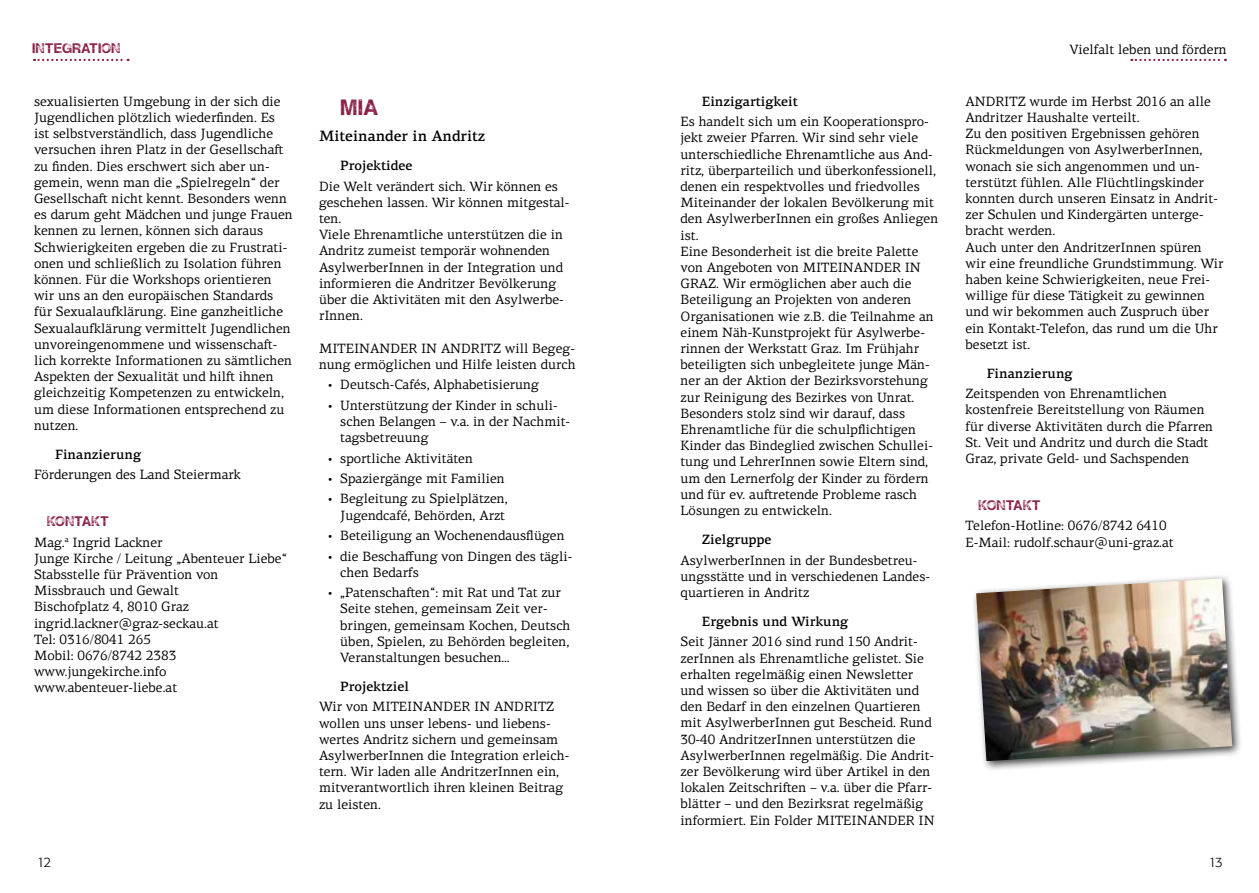
<style>
.page{position:relative;width:1259px;height:893px;background:#fff}
.page>*{position:absolute;margin:0;border:0;box-sizing:border-box;transform-origin:0 0}
.t1{font:24px "Tatatak Second Punch";color:#8a2149}
.t2{font:15px "Tatatak Second Punch";color:#8a2149}
.t3{font:500 15px "PF Centro Serif Pro";color:#000}
.t4{font:13.5px/16.2px "PF Centro Serif Pro";color:#000}
.t5{font:500 13.5px "PF Centro Serif Pro";color:#000}
.t6{font:300 13.5px "Formata BQ";color:#000}
</style>
<div class="page">
<svg style="left:34px;top:59px;width:95px;height:2px"></svg>
<svg style="left:1131px;top:59px;width:95px;height:2px"></svg>
<div style="left:971px;top:574px;width:272px;height:198px;background:#000;opacity:.75"></div>
<img style="left:976px;top:578px;width:256px;height:183px">
<p class="t2" style="left:32px;top:41px;width:90px">INTEGRATION</p>
<p class="t4" style="left:1069px;top:41px;width:159px">Vielfalt leben und fördern</p>
<p class="t4" style="left:34px;top:93px;width:260px">sexualisierten Umgebung in der sich die Jugendlichen plötzlich wiederfinden. Es ist selbstverständlich, dass Jugendliche versuchen ihren Platz in der Gesellschaft zu finden. Dies erschwert sich aber un&shy;gemein, wenn man die „Spielregeln“ der Gesellschaft nicht kennt. Besonders wenn es darum geht Mädchen und junge Frauen kennen zu lernen, können sich daraus Schwierigkeiten ergeben die zu Frustrati&shy;onen und schließlich zu Isolation führen können. Für die Workshops orientieren wir uns an den europäischen Standards für Sexualaufklärung. Eine ganzheitliche Sexualaufklärung vermittelt Jugendlichen unvoreingenommene und wissenschaft&shy;lich korrekte Informationen zu sämtlichen Aspekten der Sexualität und hilft ihnen gleichzeitig Kompetenzen zu entwickeln, um diese Informationen entsprechend zu nutzen.</p>
<p class="t5" style="left:55px;top:446px;width:87px">Finanzierung</p>
<p class="t4" style="left:34px;top:467px;width:208px">Förderungen des Land Steiermark</p>
<p class="t2" style="left:47px;top:514px;width:64px">KONTAKT</p>
<p class="t4" style="left:34px;top:534px;width:255px">Mag.<sup>a</sup> Ingrid Lackner<br>Junge Kirche / Leitung „Abenteuer Liebe“<br>Stabsstelle für Prävention von<br>Missbrauch und Gewalt<br>Bischofplatz 4, 8010 Graz ingrid.lackner@graz-seckau.at<br>Tel: 0316/8041 265<br>Mobil: 0676/8742 2383 www.jungekirche.info www.abenteuer-liebe.at</p>
<h1 class="t1" style="left:340px;top:95px;width:40px">MI A</h1>
<p class="t3" style="left:319px;top:127px;width:168px">Miteinander in Andritz</p>
<p class="t5" style="left:340px;top:157px;width:74px">Projektidee</p>
<p class="t4" style="left:319px;top:178px;width:252px">Die Welt verändert sich. Wir können es geschehen lassen. Wir können mitgestal&shy;ten.<br>Viele Ehrenamtliche unterstützen die in<br>Andritz zumeist temporär wohnenden<br>AsylwerberInnen in der Integration und informieren die Andritzer Bevölkerung über die Aktivitäten mit den Asylwerbe&shy;rInnen.</p>
<p class="t4" style="left:319px;top:340px;width:258px">MITEINANDER IN ANDRITZ will Begeg&shy;nung ermöglichen und Hilfe leisten durch</p>
<p class="t4" style="left:327px;top:377px;width:213px">• Deutsch-Cafés, Alphabetisierung</p>
<p class="t4" style="left:340px;top:397px;width:231px;text-indent:-13px">• Unterstützung der Kinder in schuli&shy;schen Belangen – v.a. in der Nachmit&shy;tagsbetreuung</p>
<p class="t4" style="left:327px;top:450px;width:147px">• sportliche Aktivitäten</p>
<p class="t4" style="left:327px;top:470px;width:179px">• Spaziergänge mit Familien</p>
<p class="t4" style="left:327px;top:491px;width:182px;text-align:right">• Begleitung zu Spielplätzen,<br>Jugendcafé, Behörden, Arzt</p>
<p class="t4" style="left:327px;top:527px;width:238px">• Beteiligung an Wochenendausflügen</p>
<p class="t4" style="left:340px;top:548px;width:233px;text-indent:-13px">• die Beschaffung von Dingen des tägli&shy;chen Bedarfs</p>
<p class="t4" style="left:340px;top:585px;width:232px;text-indent:-13px">• „Patenschaften“: mit Rat und Tat zur Seite stehen, gemeinsam Zeit ver&shy;bringen, gemeinsam Kochen, Deutsch üben, Spielen, zu Behörden begleiten, Veranstaltungen besuchen…</p>
<p class="t5" style="left:340px;top:678px;width:70px">Projektziel</p>
<p class="t4" style="left:319px;top:699px;width:252px">Wir von MITEINANDER IN ANDRITZ wollen uns unser lebens- und liebens&shy;wertes Andritz sichern und gemeinsam AsylwerberInnen die Integration erleich&shy;tern. Wir laden alle AndritzerInnen ein, mitverantwortlich ihren kleinen Beitrag zu leisten.</p>
<p class="t5" style="left:702px;top:93px;width:98px">Einzigartigkeit</p>
<p class="t4" style="left:680px;top:114px;width:259px">Es handelt sich um ein Kooperationspro&shy;jekt zweier Pfarren. Wir sind sehr viele unterschiedliche Ehrenamtliche aus And&shy;ritz, überparteilich und überkonfessionell, denen ein respektvolles und friedvolles Miteinander der lokalen Bevölkerung mit den AsylwerberInnen ein großes Anliegen ist.<br>Eine Besonderheit ist die breite Palette von Angeboten von MITEINANDER IN GRAZ. Wir ermöglichen aber auch die Beteiligung an Projekten von anderen Organisationen wie z.B. die Teilnahme an einem Näh-Kunstprojekt für Asylwerbe&shy;rinnen der Werkstatt Graz. Im Frühjahr beteiligten sich unbegleitete junge Män&shy;ner an der Aktion der Bezirksvorstehung zur Reinigung des Bezirkes von Unrat.<br>Besonders stolz sind wir darauf, dass Ehrenamtliche für die schulpflichtigen Kinder das Bindeglied zwischen Schullei&shy;tung und LehrerInnen sowie Eltern sind, um den Lernerfolg der Kinder zu fördern und für ev. auftretende Probleme rasch Lösungen zu entwickeln.</p>
<p class="t5" style="left:702px;top:531px;width:71px">Zielgruppe</p>
<p class="t4" style="left:680px;top:552px;width:251px">AsylwerberInnen in der Bundesbetreu&shy;ungsstätte und in verschiedenen Landes&shy;quartieren in Andritz</p>
<p class="t5" style="left:702px;top:613px;width:148px">Ergebnis und Wirkung</p>
<p class="t4" style="left:680px;top:634px;width:256px">Seit Jänner 2016 sind rund 150 Andrit&shy;zerInnen als Ehrenamtliche gelistet. Sie erhalten regelmäßig einen Newsletter und wissen so über die Aktivitäten und den Bedarf in den einzelnen Quartieren mit AsylwerberInnen gut Bescheid. Rund 30-40 AndritzerInnen unterstützen die AsylwerberInnen regelmäßig. Die Andrit&shy;zer Bevölkerung wird über Artikel in den lokalen Zeitschriften – v.a. über die Pfarr&shy;blätter – und den Bezirksrat regelmäßig informiert. Ein Folder MITEINANDER IN</p>
<p class="t4" style="left:965px;top:93px;width:260px">ANDRITZ wurde im Herbst 2016 an alle Andritzer Haushalte verteilt.<br>Zu den positiven Ergebnissen gehören Rückmeldungen von AsylwerberInnen, wonach sie sich angenommen und un&shy;terstützt fühlen. Alle Flüchtlingskinder konnten durch unseren Einsatz in Andrit&shy;zer Schulen und Kindergärten unterge&shy;bracht werden.<br>Auch unter den AndritzerInnen spüren wir eine freundliche Grundstimmung. Wir haben keine Schwierigkeiten, neue Frei&shy;willige für diese Tätigkeit zu gewinnen und wir bekommen auch Zuspruch über ein Kontakt-Telefon, das rund um die Uhr besetzt ist.</p>
<p class="t5" style="left:986px;top:365px;width:87px">Finanzierung</p>
<p class="t4" style="left:965px;top:386px;width:249px">Zeitspenden von Ehrenamtlichen kostenfreie Bereitstellung von Räumen für diverse Aktivitäten durch die Pfarren St. Veit und Andritz und durch die Stadt Graz, private Geld- und Sachspenden</p>
<p class="t2" style="left:978px;top:498px;width:64px">KONTAKT</p>
<p class="t4" style="left:965px;top:518px;width:210px">Telefon-Hotline: 0676/8742 6410<br>E-Mail: rudolf.schaur@uni-graz.at</p>
<p class="t6" style="left:37px;top:855px;width:16px">12</p>
<p class="t6" style="left:1208px;top:855px;width:16px">13</p>
</div>
